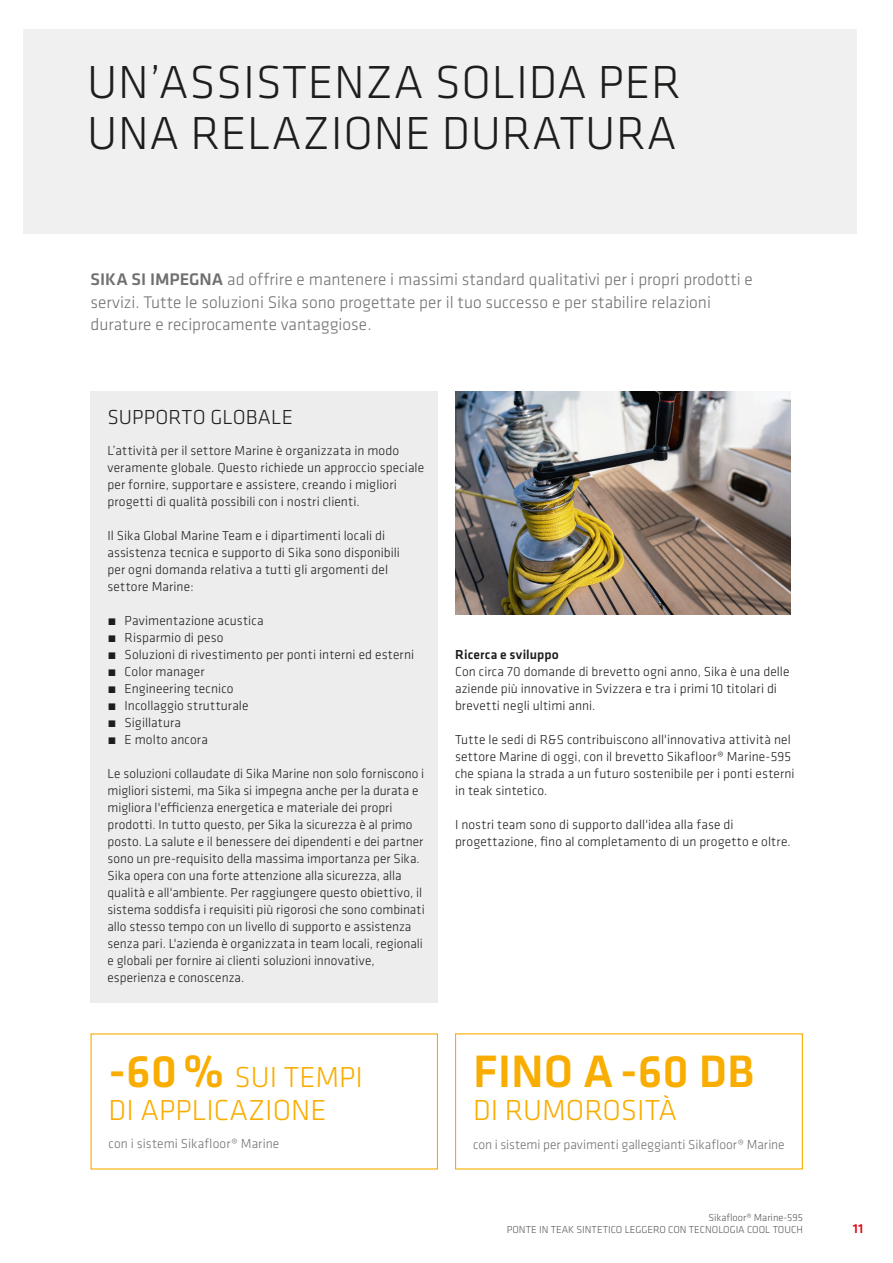
<style>
.page{position:relative;width:893px;height:1263px;background:#fff}
.page>*{position:absolute;margin:0;border:0;box-sizing:border-box;transform-origin:0 0}
.SI_Klavica_HL1{font:300 48px/51px "Klavika";letter-spacing:.015em;color:#1d1d1b}
.t1{font:500 47.1px "Klavika";color:#f9ad01}
.t2{font:300 30px/33px "Klavika";color:#f9ad01}
.SI__Klavica_Lead{font:300 21px "Klavika";letter-spacing:.005em;color:#1d1d1b}
.SI_Klavika_Lead{font:300 17.4px/22.6px "Klavika";color:#70706f}
.SI_Klavika_Copy{font:300 13.5px/17px "Klavika";letter-spacing:.005em;color:#1d1d1b}
.Lauftext{font:300 13.5px "Klavika";color:#70706f}
.SI_Klavika_copy{font:500 13.5px "Klavika";letter-spacing:.01em;color:#1d1d1b}
.t3{font:500 13.5px "Klavika";color:#e30614}
.t4{font:300 10.5px/12.6px "Klavika";color:#575756;text-align:right}
.s1{font-weight:500}
.s2{font-weight:500;font-size:47.1px}
</style>
<div class="page">
<div style="left:23px;top:30px;width:834px;height:204px;background:#ededed"></div>
<img style="left:455px;top:391px;width:336px;height:224px">
<div style="left:91px;top:391px;width:347px;height:612px;background:#ededed"></div>
<p class="SI_Klavica_HL1" style="left:87px;top:56px;width:595px">UN’ASSISTENZA SOLIDA PER<br>UNA RELAZIONE DURATURA</p>
<p class="SI_Klavika_Lead" style="left:91px;top:268px;width:664px"><span class="s1">SIKA SI IMPEGNA</span> ad offrire e mantenere i massimi standard qualitativi per i propri prodotti e servizi. Tutte le soluzioni Sika sono progettate per il tuo successo e per stabilire relazioni durature e reciprocamente vantaggiose.</p>
<p class="SI__Klavica_Lead" style="left:108px;top:404px;width:187px">SUPPORTO GLOBALE</p>
<p class="SI_Klavika_Copy" style="left:108px;top:442px;width:318px">L’attività per il settore Marine è organizzata in modo veramente globale. Questo richiede un approccio speciale per fornire, supportare e assistere, creando i migliori progetti di qualità possibili con i nostri clienti.</p>
<p class="SI_Klavika_Copy" style="left:108px;top:527px;width:294px">Il Sika Global Marine Team e i dipartimenti locali di assistenza tecnica e supporto di Sika sono disponibili per ogni domanda relativa a tutti gli argomenti del settore Marine:</p>
<p class="SI_Klavika_Copy" style="left:108px;top:612px;width:158px">́ Pavimentazione acustica</p>
<p class="SI_Klavika_Copy" style="left:108px;top:629px;width:117px">́ Risparmio di peso</p>
<p class="SI_Klavika_Copy" style="left:108px;top:646px;width:308px">́ Soluzioni di rivestimento per ponti interni ed esterni</p>
<p class="SI_Klavika_Copy" style="left:108px;top:663px;width:99px">́ Color manager</p>
<p class="SI_Klavika_Copy" style="left:108px;top:680px;width:128px">́ Engineering tecnico</p>
<p class="SI_Klavika_Copy" style="left:108px;top:697px;width:143px">́ Incollaggio strutturale</p>
<p class="SI_Klavika_Copy" style="left:108px;top:714px;width:75px">́ Sigillatura</p>
<p class="SI_Klavika_Copy" style="left:108px;top:731px;width:102px">́ E molto ancora</p>
<p class="SI_Klavika_Copy" style="left:108px;top:765px;width:319px">Le soluzioni collaudate di Sika Marine non solo forniscono i migliori sistemi, ma Sika si impegna anche per la durata e migliora l'efficienza energetica e materiale dei propri prodotti. In tutto questo, per Sika la sicurezza è al primo posto. La salute e il benessere dei dipendenti e dei partner sono un pre-requisito della massima importanza per Sika.<br>Sika opera con una forte attenzione alla sicurezza, alla qualità e all'ambiente. Per raggiungere questo obiettivo, il sistema soddisfa i requisiti più rigorosi che sono combinati allo stesso tempo con un livello di supporto e assistenza senza pari. L'azienda è organizzata in team locali, regionali e globali per fornire ai clienti soluzioni innovative, esperienza e conoscenza.</p>
<p class="t2" style="left:109px;top:1060px;width:256px"><span class="s2">-60%</span> SUI TEMPI<br>DI APPLICAZIONE</p>
<p class="Lauftext" style="left:109px;top:1136px;width:172px">con i sistemi Sikafloor® Marine</p>
<p class="SI_Klavika_copy" style="left:455px;top:645px;width:105px">Ricerca e sviluppo</p>
<p class="SI_Klavika_Copy" style="left:455px;top:663px;width:336px">Con circa 70 domande di brevetto ogni anno, Sika è una delle aziende più innovative in Svizzera e tra i primi 10 titolari di brevetti negli ultimi anni.</p>
<p class="SI_Klavika_Copy" style="left:455px;top:731px;width:341px">Tutte le sedi di R&amp;S contribuiscono all'innovativa attività nel settore Marine di oggi, con il brevetto Sikafloor® Marine-595 che spiana la strada a un futuro sostenibile per i ponti esterni in teak sintetico.</p>
<p class="SI_Klavika_Copy" style="left:455px;top:816px;width:337px">I nostri team sono di supporto dall'idea alla fase di progettazione, fino al completamento di un progetto e oltre.</p>
<p class="t1" style="left:473px;top:1039px;width:283px">FINO A-60 DB</p>
<p class="t2" style="left:473px;top:1093px;width:205px">DI RUMOROSITÀ</p>
<p class="Lauftext" style="left:473px;top:1137px;width:313px">con i sistemi per pavimenti galleggianti Sikafloor® Marine</p>
<p class="t4" style="left:507px;top:1211px;width:298px">Sikafloor® Marine-595<br>PONTE IN TEAK SINTETICO LEGGERO CON TECNOLOGIA COOL TOUCH</p>
<p class="t3" style="left:853px;top:1219px;width:12px">11</p>
</div>
